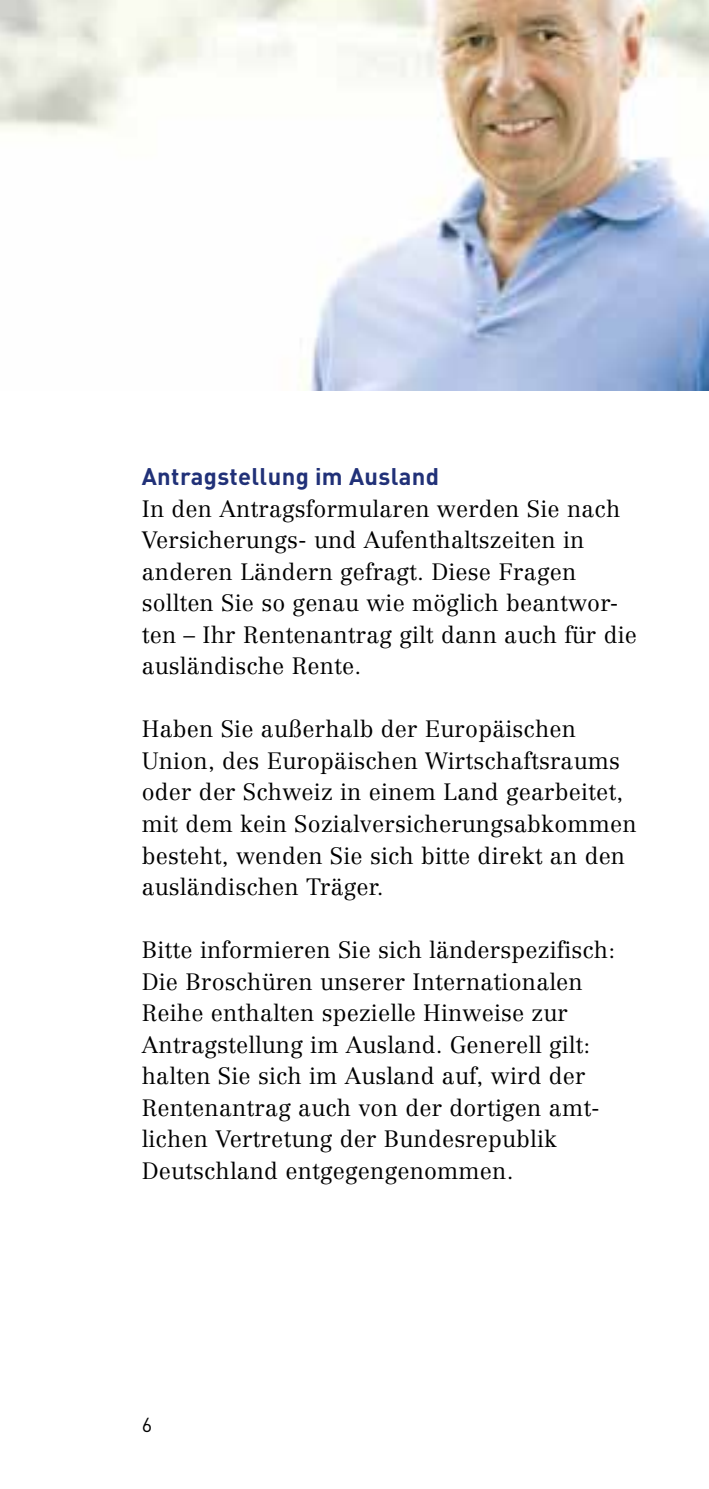
<style>
.page{position:relative;width:709px;height:1489px;background:#fff}
.page>*{position:absolute;margin:0;border:0;box-sizing:border-box;transform-origin:0 0}
.t1{font:700 23.75px "DIN";letter-spacing:.015em;color:#213178}
.t2{font:300 23.25px/31.5px "Centennial";letter-spacing:.01em;color:#000}
.t3{font:20px "DIN";color:#000}
</style>
<div class="page">
<img style="left:0;top:0;width:709px;height:390px">
<p class="t1" style="left:142px;top:461px;width:299px">Antragstellung im Ausland</p>
<p class="t2" style="left:142px;top:492px;width:496px">In den Antragsformularen werden Sie nach Versicherungs- und Aufenthaltszeiten in anderen Ländern gefragt. Diese Fragen sollten Sie so genau wie möglich beantwor&shy;ten – Ihr Rentenantrag gilt dann auch für die ausländische Rente.</p>
<p class="t2" style="left:142px;top:713px;width:496px">Haben Sie außerhalb der Europäischen Union, des Europäischen Wirtschaftsraums oder der Schweiz in einem Land gearbeitet, mit dem kein Sozialversicherungsabkommen besteht, wenden Sie sich bitte direkt an den ausländischen Träger.</p>
<p class="t2" style="left:142px;top:934px;width:475px">Bitte informieren Sie sich länderspezifisch:<br>Die Broschüren unserer Internationalen Reihe enthalten spezielle Hinweise zur Antragstellung im Ausland. Generell gilt: halten Sie sich im Ausland auf, wird der Rentenantrag auch von der dortigen amt&shy;lichen Vertretung der Bundesrepublik Deutschland entgegengenommen.</p>
<p class="t3" style="left:142px;top:1411px;width:12px">6</p>
</div>
